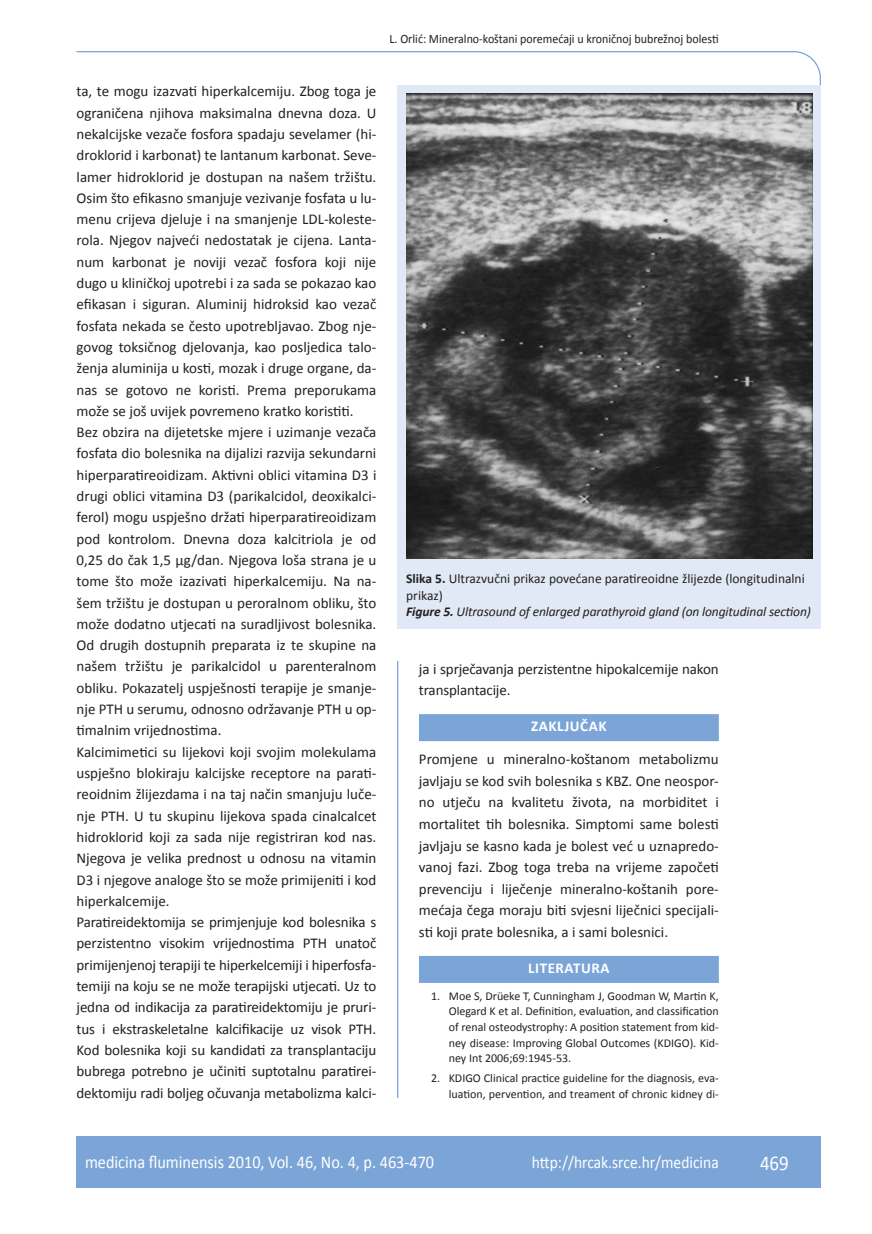
<style>
.page{position:relative;width:872px;height:1234px;background:#fff}
.page>*{position:absolute;margin:0;border:0;box-sizing:border-box;transform-origin:0 0}
.t1{font:21px "Calibri";color:#fff;scale:.9 1}
.t2{font:18px "Calibri";color:#fff;scale:.9 1}
.t3{font:17.25px "Calibri";color:#fff;scale:.9 1}
.t4{font:15px/21.3px "Calibri";color:#231f20}
.t5{font:700 15px "Calibri";letter-spacing:.04em;color:#fff}
.t6{font:13.5px/16.5px "Calibri";color:#231f20}
.t7{font:12.75px "Calibri";color:#231f20;scale:.94 1}
.t8{font:12px/15.6px "Calibri";color:#231f20;text-align:justify}
.s1{font-weight:700}
.s2{font-weight:700;font-style:italic}
.s3{font-style:italic}
</style>
<div class="page">
<svg style="left:76px;top:51px;width:745px;height:275px"></svg>
<hr style="left:397px;top:660px;width:1px;height:437px;background:#7ca5d7">
<div style="left:77px;top:1135px;width:744px;height:51px;background:#7ca5d7"></div>
<div style="left:419px;top:714px;width:300px;height:27px;background:#7ca5d7"></div>
<div style="left:419px;top:955px;width:300px;height:27px;background:#7ca5d7"></div>
<div style="left:398px;top:85px;width:423px;height:543px;background:#e1e9f6"></div>
<img style="left:406px;top:94px;width:406px;height:464px">
<p class="t7" style="left:389px;top:30px;width:351px">L. Orlić: Mineralno-koštani poremećaji u kroničnoj bubrežnoj bolesti</p>
<p class="t4" style="left:77px;top:80px;width:301px">ta, te mogu izazvati hiperkalcemiju. Zbog toga je ograničena njihova maksimalna dnevna doza. U nekalcijske vezače fosfora spadaju sevelamer (hi&shy;droklorid i karbonat) te lantanum karbonat. Seve&shy;lamer hidroklorid je dostupan na našem tržištu.<br>Osim što efikasno smanjuje vezivanje fosfata u lu&shy;menu crijeva djeluje i na smanjenje LDL-koleste&shy;rola. Njegov najveći nedostatak je cijena. Lanta&shy;num karbonat je noviji vezač fosfora koji nije dugo u kliničkoj upotrebi i za sada se pokazao kao efikasan i siguran. Aluminij hidroksid kao vezač fosfata nekada se često upotrebljavao. Zbog nje&shy;govog toksičnog djelovanja, kao posljedica talo&shy;ženja aluminija u kosti, mozak i druge organe, da&shy;nas se gotovo ne koristi. Prema preporukama može se još uvijek povremeno kratko koristiti.<br>Bez obzira na dijetetske mjere i uzimanje vezača fosfata dio bolesnika na dijalizi razvija sekundarni hiperparatireoidizam. Aktivni oblici vitamina D3 i drugi oblici vitamina D3 (parikalcidol, deoxikalci&shy;ferol) mogu uspješno držati hiperparatireoidizam pod kontrolom. Dnevna doza kalcitriola je od 0,25 do čak 1,5 µg/dan. Njegova loša strana je u tome što može izazivati hiperkalcemiju. Na na&shy;šem tržištu je dostupan u peroralnom obliku, što može dodatno utjecati na suradljivost bolesnika.<br>Od drugih dostupnih preparata iz te skupine na našem tržištu je parikalcidol u parenteralnom obliku. Pokazatelj uspješnosti terapije je smanje&shy;nje PTH u serumu, odnosno održavanje PTH u op&shy;timalnim vrijednostima.<br>Kalcimimetici su lijekovi koji svojim molekulama uspješno blokiraju kalcijske receptore na parati&shy;reoidnim žlijezdama i na taj način smanjuju luče&shy;nje PTH. U tu skupinu lijekova spada cinalcalcet hidroklorid koji za sada nije registriran kod nas.<br>Njegova je velika prednost u odnosu na vitamin D3 i njegove analoge što se može primijeniti i kod hiperkalcemije.<br>Paratireidektomija se primjenjuje kod bolesnika s perzistentno visokim vrijednostima PTH unatoč primijenjenoj terapiji te hiperkelcemiji i hiperfosfa&shy;temiji na koju se ne može terapijski utjecati. Uz to jedna od indikacija za paratireidektomiju je pruri&shy;tus i ekstraskeletalne kalcifikacije uz visok PTH.<br>Kod bolesnika koji su kandidati za transplantaciju bubrega potrebno je učiniti suptotalnu paratirei&shy;dektomiju radi boljeg očuvanja metabolizma kalci-</p>
<p class="t6" style="left:406px;top:569px;width:406px"><span class="s1">Slika 5.</span> Ultrazvučni prikaz povećane paratireoidne žlijezde (longitudinalni prikaz)<br><span class="s2">Figure 5.</span> <span class="s3">Ultrasound of enlarged parathyroid gland (on longitudinal section)</span></p>
<p class="t4" style="left:419px;top:657px;width:301px">ja i sprječavanja perzistentne hipokalcemije nakon transplantacije.</p>
<p class="t5" style="left:531px;top:717px;width:76px">ZAKLJUČAK</p>
<p class="t4" style="left:419px;top:747px;width:301px;text-align:justify">Promjene u mineralno-koštanom metabolizmu javljaju se kod svih bolesnika s KBZ. One neospor&shy;no utječu na kvalitetu života, na morbiditet i mortalitet tih bolesnika. Simptomi same bolesti javljaju se kasno kada je bolest već u uznapredo&shy;vanoj fazi. Zbog toga treba na vrijeme započeti prevenciju i liječenje mineralno-koštanih pore&shy;mećaja čega moraju biti svjesni liječnici specijali&shy;sti koji prate bolesnika, a i sami bolesnici.</p>
<p class="t5" style="left:528px;top:958px;width:83px">LITERATURA</p>
<p class="t8" style="left:449px;top:987px;width:272px;text-indent:-18px">1. Moe S, Drüeke T, Cunningham J, Goodman W, Martin K, Olegard K et al. Definition, evaluation, and classification of renal osteodystrophy: A position statement from kid&shy;ney disease: Improving Global Outcomes (KDIGO). Kid&shy;ney Int 2006;69:1945-53.</p>
<p class="t8" style="left:431px;top:1069px;width:289px;text-align:right">2. KDIGO Clinical practice guideline for the diagnosis, eva&shy;luation, pervention, and treament of chronic kidney di-</p>
<p class="t2" style="left:85px;top:1150px;width:389px">medicina fluminensis 2010, Vol. 46, No. 4, p. 463-470</p>
<p class="t3" style="left:532px;top:1151px;width:209px">http://hrcak.srce.hr/medicina</p>
<h1 class="t1" style="left:760px;top:1149px;width:33px">469</h1>
</div>
